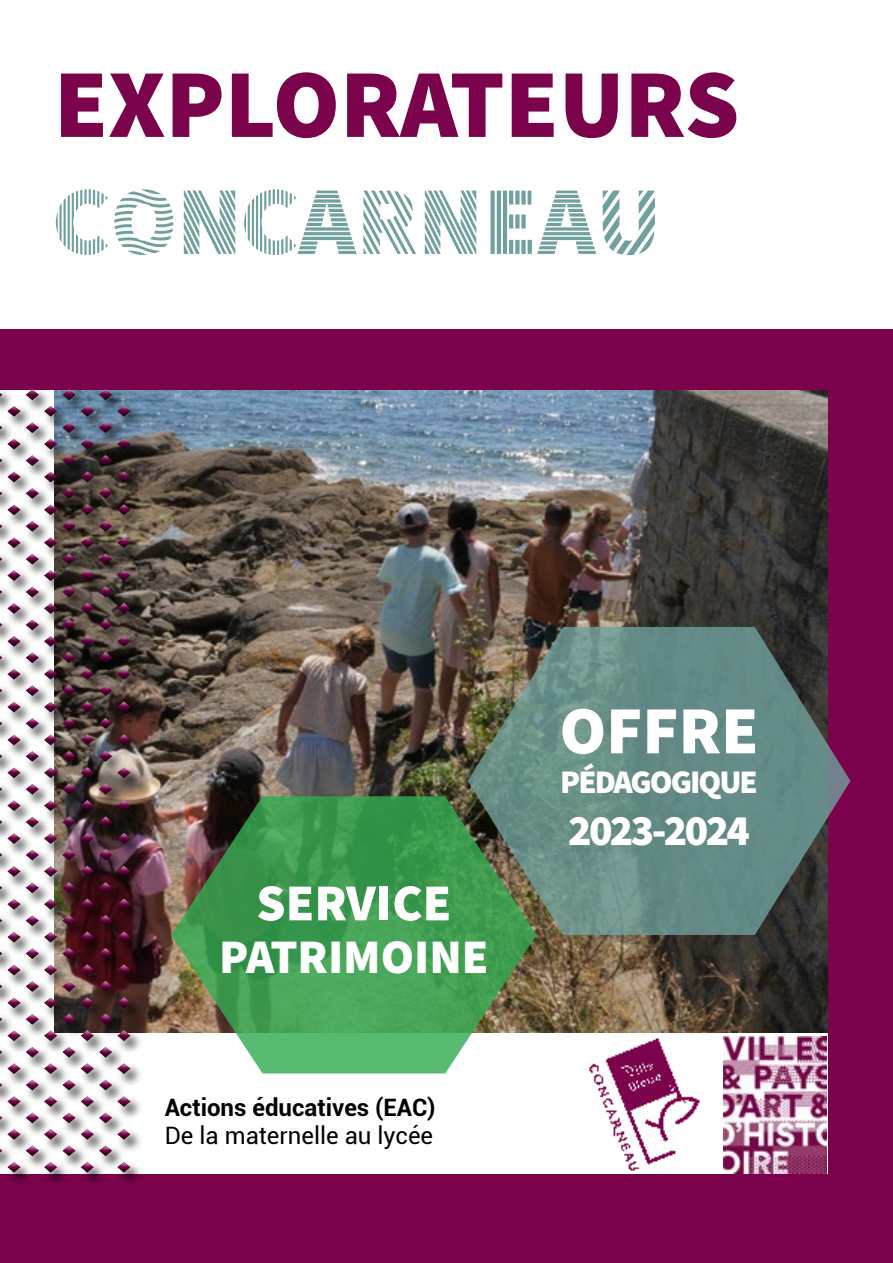
<style>
.page{position:relative;width:893px;height:1263px;background:#fff}
.page>*{position:absolute;margin:0;border:0;box-sizing:border-box;transform-origin:0 0}
.t1{font:900 97.5px "Source Sans Pro";color:#7a034b}
.t2{font:900 97.5px "Source Sans Pro DISPLAYV2";color:#70a19e}
.t3{font:900 67.5px "Source Sans Pro";color:#fff}
.t4{font:900 51.9px "Source Sans Pro";color:#fff}
.t5{font:900 48.3px "Source Sans Pro";color:#fff}
.t6{font:900 43.5px "Source Sans Pro";color:#fff}
.t7{font:900 33px "Source Sans Pro";letter-spacing:-.06em;color:#fff}
.t8{font:700 24px "Roboto";color:#000}
.t9{font:24px "Roboto";color:#000}
</style>
<div class="page">
<div style="left:0;top:330px;width:893px;height:933px;background:#7a034b"></div>
<div style="left:0;top:390px;width:827px;height:784px;background:#fff"></div>
<img style="left:144px;top:390px;width:683px;height:642px">
<svg style="left:468px;top:627px;width:382px;height:308px;background:#647a78"></svg>
<svg style="left:171px;top:796px;width:366px;height:277px;background:#56995d"></svg>
<img style="left:589px;top:1038px;width:111px;height:133px">
<img style="left:723px;top:1036px;width:104px;height:137px">
<div style="left:0;top:387px;width:144px;height:800px;background:#000;opacity:.75"></div>
<div style="left:0;top:394px;width:140px;height:789px;background:#000;opacity:.75"></div>
<h1 class="t1" style="left:54px;top:37px;width:687px">EXPLORATEURS</h1>
<h1 class="t2" style="left:54px;top:171px;width:609px">CONCARNEAU</h1>
<h3 class="t4" style="left:256px;top:867px;width:197px">SERVICE</h3>
<h3 class="t5" style="left:219px;top:924px;width:271px">PATRIMOINE</h3>
<p class="t8" style="left:165px;top:1090px;width:272px">Actions éducatives (EAC)</p>
<p class="t9" style="left:165px;top:1119px;width:270px">De la maternelle au lycée</p>
<h2 class="t3" style="left:559px;top:684px;width:201px">OFFRE</h2>
<h3 class="t7" style="left:560px;top:759px;width:199px">PÉDAGOGIQUE</h3>
<h3 class="t6" style="left:568px;top:800px;width:183px">2023-2024</h3>
</div>
